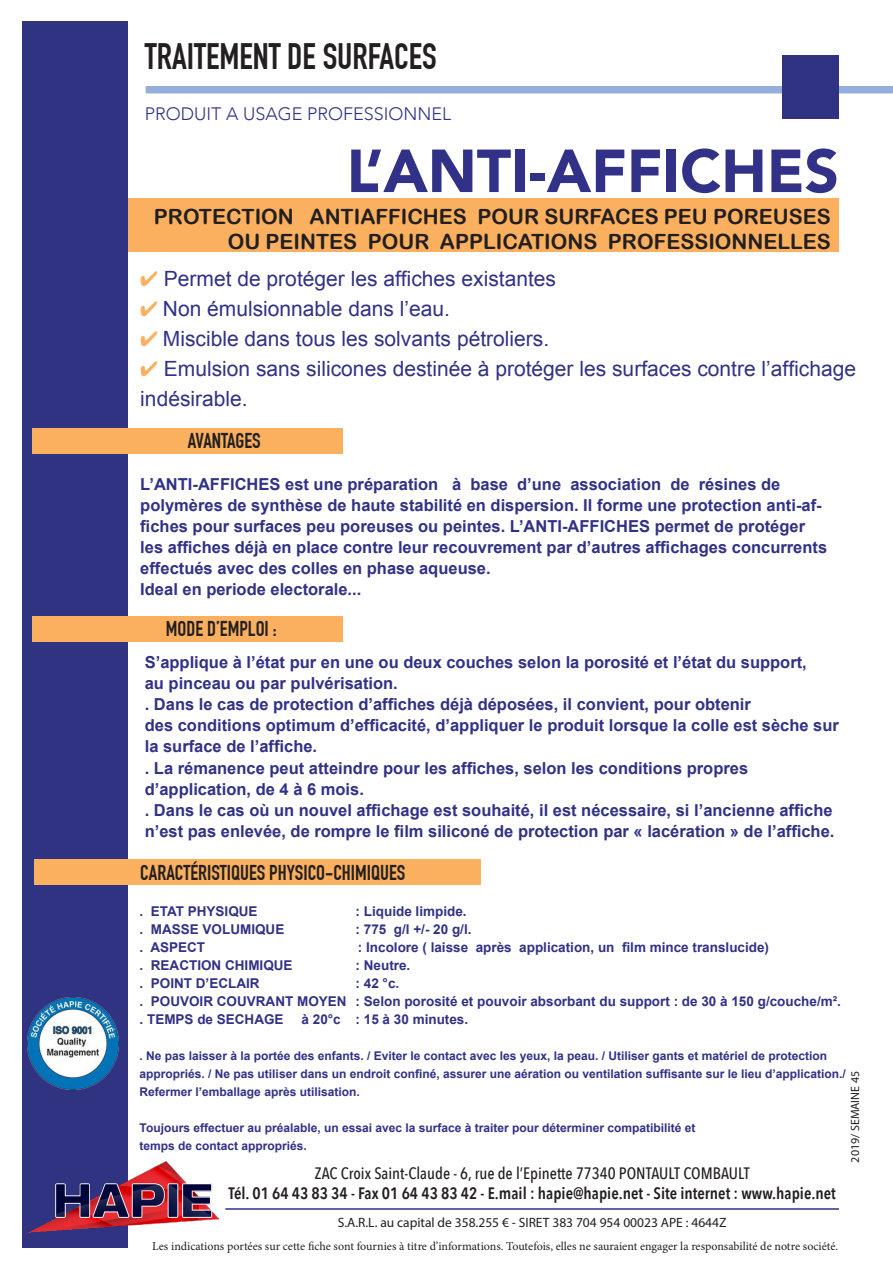
<style>
.page{position:relative;width:893px;height:1263px;background:#fff}
.page>*{position:absolute;margin:0;border:0;box-sizing:border-box;transform-origin:0 0}
.t1{font:900 60px "Avenir";color:#313187}
.t2{font:700 36px "DIN Condensed";color:#231f20}
.t3{font:21px/30px "Arial";color:#313187}
.t4{font:21px/25.2px "Arial Rounded MT Bold";color:#231f20;text-align:right}
.t5{font:700 21px "DIN Condensed";color:#231f20}
.t6{font:300 18px "Avenir";color:#313187}
.t7{font:700 16.5px/21px "Arial";color:#313187}
.t8{font:600 16.5px "Avenir Next Condensed";color:#231f20}
.t9{font:500 16.5px "Avenir Next Condensed";color:#231f20}
.t10{font:700 13.5px "Arial";color:#313187}
.t11{font:13.5px "Myriad Pro";color:#231f20}
.t12{font:700 12px "Arial";color:#313187}
.t13{font:12px "Minion Pro";color:#231f20}
.t14{font:12px "Myriad Pro";color:#231f20}
.s1{color:#fab05f}
</style>
<div class="page">
<div style="left:57px;top:199px;width:782px;height:53px;background:#fab05f"></div>
<div style="left:22px;top:21px;width:106px;height:1227px;background:#2f3382"></div>
<div style="left:146px;top:86px;width:747px;height:7px;background:#96afda"></div>
<div style="left:782px;top:56px;width:57px;height:63px;background:#2f3382"></div>
<div style="left:33px;top:428px;width:310px;height:26px;background:#fab05f"></div>
<div style="left:33px;top:617px;width:310px;height:25px;background:#fab05f"></div>
<div style="left:34px;top:859px;width:446px;height:25px;background:#fab05f"></div>
<img style="left:28px;top:1161px;width:190px;height:72px">
<hr style="left:225px;top:1208px;width:614px;height:2px;background:#313187">
<img style="left:28px;top:997px;width:91px;height:92px">
<p class="t2" style="left:145px;top:35px;width:293px">TRAITEMENT DE SURFACES</p>
<p class="t6" style="left:145px;top:103px;width:308px">PRODUIT A USAGE PROFESSIONNEL</p>
<p class="t1" style="left:347px;top:120px;width:494px">L’ANTI-AFFICHES</p>
<p class="t4" style="left:154px;top:204px;width:678px">PROTECTION ANTIAFFICHES POUR SURFACES PEU POREUSES<br>OU PEINTES POUR APPLICATIONS PROFESSIONNELLES</p>
<p class="t3" style="left:140px;top:264px;width:417px"><span class="s1">✔</span> Permet de protéger les affiches existantes</p>
<p class="t3" style="left:140px;top:294px;width:311px"><span class="s1">✔</span> Non émulsionnable dans l’eau.</p>
<p class="t3" style="left:140px;top:324px;width:410px"><span class="s1">✔</span> Miscible dans tous les solvants pétroliers.</p>
<p class="t3" style="left:140px;top:354px;width:717px"><span class="s1">✔</span> Emulsion sans silicones destinée à protéger les surfaces contre l’affichage indésirable.</p>
<p class="t5" style="left:188px;top:428px;width:75px">AVANTAGES</p>
<p class="t7" style="left:140px;top:474px;width:688px">L’ANTI-AFFICHES est une préparation à base d’une association de résines de polymères de synthèse de haute stabilité en dispersion. Il forme une protection anti-af&shy;fiches pour surfaces peu poreuses ou peintes. L’ANTI-AFFICHES permet de protéger les affiches déjà en place contre leur recouvrement par d’autres affichages concurrents effectués avec des colles en phase aqueuse.</p>
<p class="t7" style="left:140px;top:579px;width:223px">Ideal en periode electorale...</p>
<p class="t5" style="left:166px;top:617px;width:112px">MODE D’EMPLOI :</p>
<p class="t7" style="left:145px;top:653px;width:664px">S’applique à l’état pur en une ou deux couches selon la porosité et l’état du support,</p>
<p class="t7" style="left:145px;top:674px;width:255px">au pinceau ou par pulvérisation.</p>
<p class="t7" style="left:145px;top:695px;width:608px">. Dans le cas de protection d’affiches déjà déposées, il convient, pour obtenir</p>
<p class="t7" style="left:145px;top:716px;width:696px">des conditions optimum d’efficacité, d’appliquer le produit lorsque la colle est sèche sur la surface de l’affiche.</p>
<p class="t7" style="left:145px;top:758px;width:605px">. La rémanence peut atteindre pour les affiches, selon les conditions propres</p>
<p class="t7" style="left:145px;top:779px;width:221px">d’application, de 4 à 6 mois.</p>
<p class="t7" style="left:145px;top:799px;width:691px;line-height:21.6px">. Dans le cas où un nouvel affichage est souhaité, il est nécessaire, si l’ancienne affiche n’est pas enlevée, de rompre le film siliconé de protection par « lacération » de l’affiche.</p>
<p class="t5" style="left:140px;top:860px;width:267px">CARACTÉRISTIQUES PHYSICO-CHIMIQUES</p>
<p class="t10" style="left:140px;top:902px;width:120px">. ETAT PHYSIQUE</p>
<p class="t10" style="left:356px;top:902px;width:113px">: Liquide limpide.</p>
<p class="t10" style="left:140px;top:920px;width:146px">. MASSE VOLUMIQUE</p>
<p class="t10" style="left:356px;top:920px;width:117px">: 775 g/l +/- 20 g/l.</p>
<p class="t10" style="left:140px;top:938px;width:67px">. ASPECT</p>
<p class="t10" style="left:358px;top:938px;width:413px">: Incolore ( laisse après application, un film mince translucide)</p>
<p class="t10" style="left:140px;top:956px;width:155px">. REACTION CHIMIQUE</p>
<p class="t10" style="left:356px;top:956px;width:56px">: Neutre.</p>
<p class="t10" style="left:140px;top:974px;width:122px">. POINT D’ECLAIR</p>
<p class="t10" style="left:356px;top:974px;width:45px">: 42 °c.</p>
<p class="t10" style="left:140px;top:992px;width:703px">. POUVOIR COUVRANT MOYEN : Selon porosité et pouvoir absorbant du support : de 30 à 150 g/couche/m².</p>
<p class="t10" style="left:140px;top:1010px;width:146px">. TEMPS de SECHAGE</p>
<p class="t10" style="left:302px;top:1010px;width:168px">à 20°c : 15 à 30 minutes.</p>
<p class="t12" style="left:140px;top:1048px;width:689px">. Ne pas laisser à la portée des enfants. / Eviter le contact avec les yeux, la peau. / Utiliser gants et matériel de protection</p>
<p class="t12" style="left:140px;top:1066px;width:708px">appropriés. / Ne pas utiliser dans un endroit confiné, assurer une aération ou ventilation suffisante sur le lieu d’application./</p>
<p class="t12" style="left:140px;top:1084px;width:222px">Refermer l’emballage après utilisation.</p>
<p class="t12" style="left:140px;top:1120px;width:557px">Toujours effectuer au préalable, un essai avec la surface à traiter pour déterminer compatibilité et</p>
<p class="t12" style="left:140px;top:1138px;width:169px">temps de contact appropriés.</p>
<p class="t14" style="left:848px;top:1162px;width:93px;rotate:-90deg">2019/ SEMAINE 45</p>
<p class="t9" style="left:315px;top:1163px;width:436px">ZAC Croix Saint-Claude - 6, rue de l’Epinette 77340 PONTAULT COMBAULT</p>
<p class="t8" style="left:228px;top:1179px;width:609px">Tél. 01 64 43 83 34 - Fax 01 64 43 83 42 - E.mail : hapie@hapie.net - Site internet : www.hapie.net</p>
<p class="t11" style="left:338px;top:1214px;width:390px">S.A.R.L. au capital de 358.255 € - SIRET 383 704 954 00023 APE : 4644Z</p>
<p class="t13" style="left:152px;top:1238px;width:687px">Les indications portées sur cette fiche sont fournies à titre d’informations. Toutefois, elles ne sauraient engager la responsabilité de notre société.</p>
</div>
